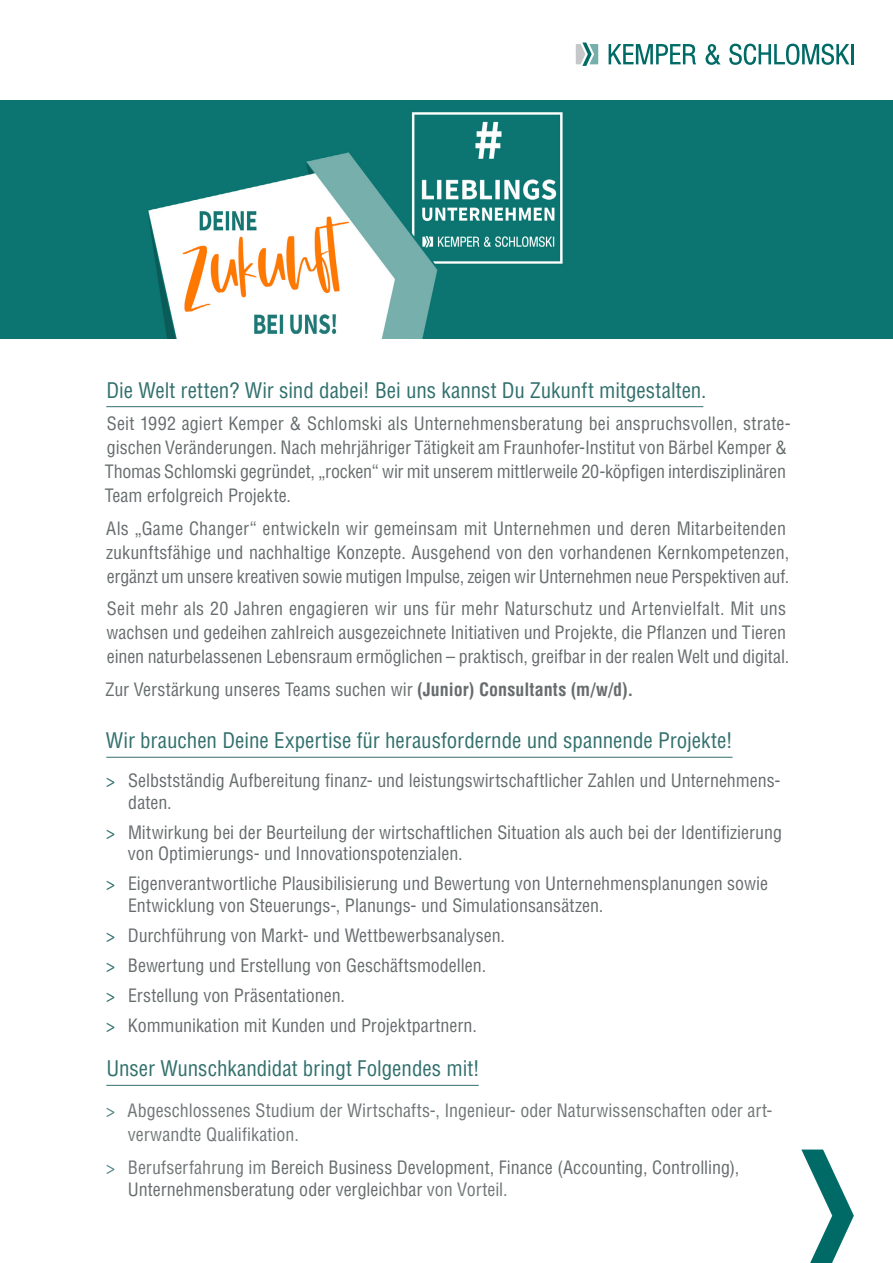
<style>
.page{position:relative;width:893px;height:1263px;background:#fff}
.page>*{position:absolute;margin:0;border:0;box-sizing:border-box;transform-origin:0 0}
.t1{font:condensed 21px "Helvetica LT Std";color:#32706d}
.t2{font:condensed 18px/24px "Helvetica LT Std";color:#676d6e}
.t3{font:condensed 18px/24px "Helvetica LT Std";color:#717778}
.s1{font-weight:700}
.s2{color:#32706d}
.s3{color:#518583}
.s4{color:#717778}
</style>
<div class="page">
<div style="left:96px;top:100px;width:797px;height:238px;background:#0c7571"></div>
<svg style="left:609px;top:44px;width:87px;height:20px"></svg>
<svg style="left:706px;top:44px;width:15px;height:21px"></svg>
<svg style="left:729px;top:44px;width:120px;height:21px"></svg>
<hr style="left:851px;top:44px;width:3px;height:20px;background:#006b66">
<svg style="left:576px;top:43px;width:22px;height:23px"></svg>
<img style="left:0;top:101px;width:743px;height:237px">
<svg style="left:801px;top:1149px;width:53px;height:114px"></svg>
<hr style="left:106px;top:406px;width:597px;height:1px;background:#32706d">
<hr style="left:106px;top:757px;width:626px;height:1px;background:#32706d">
<hr style="left:106px;top:1085px;width:373px;height:1px;background:#32706d">
<p class="t1" style="left:106px;top:377px;width:602px">Die Welt retten? Wir sind dabei! Bei uns kannst Du Zukunft mitgestalten.</p>
<p class="t2" style="left:105px;top:412px;width:687px">Seit 1992 agiert Kemper &amp; Schlomski als Unternehmensberatung bei anspruchsvollen, strate&shy;gischen Veränderungen. Nach mehrjähriger Tätigkeit am Fraunhofer-Institut von Bärbel Kemper &amp; Thomas Schlomski gegründet, „rocken“ wir mit unserem mittlerweile 20-köpfigen interdisziplinären Team erfolgreich Projekte.</p>
<p class="t2" style="left:106px;top:516px;width:684px">Als „Game Changer“ entwickeln wir gemeinsam mit Unternehmen und deren Mitarbeitenden zukunftsfähige und nachhaltige Konzepte. Ausgehend von den vorhandenen Kernkompetenzen, ergänzt um unsere kreativen sowie mutigen Impulse, zeigen wir Unternehmen neue Perspektiven auf.</p>
<p class="t2" style="left:107px;top:597px;width:684px">Seit mehr als 20 Jahren engagieren wir uns für mehr Naturschutz und Artenvielfalt. Mit uns wachsen und gedeihen zahlreich ausgezeichnete Initiativen und Projekte, die Pflanzen und Tieren einen naturbelassenen Lebensraum ermöglichen – praktisch, greifbar in der realen Welt und digital.</p>
<p class="t2" style="left:105px;top:677px;width:530px">Zur Verstärkung unseres Teams suchen wir <span class="s1">(Junior) Consultants (m/w/d).</span></p>
<p class="t1" style="left:106px;top:727px;width:628px">Wir brauchen Deine Expertise für herausfordernde und spannende Projekte!</p>
<p class="t2" style="left:128px;top:769px;width:654px;line-height:21.6px;text-indent:-22px"><span class="s2">&gt;</span> Selbstständig Aufbereitung finanz- und leistungswirtschaftlicher Zahlen und Unternehmens&shy;daten.</p>
<p class="t2" style="left:128px;top:821px;width:656px;line-height:21.6px;text-indent:-22px"><span class="s2">&gt;</span> Mitwirkung bei der Beurteilung der wirtschaftlichen Situation als auch bei der Identifizierung von Optimierungs- und Innovationspotenzialen.</p>
<p class="t2" style="left:128px;top:873px;width:642px;line-height:21.6px;text-indent:-22px"><span class="s2">&gt;</span> Eigenverantwortliche Plausibilisierung und Bewertung von Unternehmensplanungen sowie<br>Entwicklung von Steuerungs-, Planungs- und Simulationsansätzen.</p>
<p class="t2" style="left:106px;top:920px;width:401px;line-height:30.2px"><span class="s2">&gt;</span> Durchführung von Markt- und Wettbewerbsanalysen. <span class="s2">&gt;</span> Bewertung und Erstellung von Geschäftsmodellen.<br><span class="s2">&gt;</span> Erstellung von Präsentationen.<br><span class="s2">&gt;</span> Kommunikation mit Kunden und Projektpartnern.</p>
<p class="t1" style="left:106px;top:1056px;width:375px">Unser Wunschkandidat bringt Folgendes mit!</p>
<p class="t3" style="left:128px;top:1099px;width:646px;text-indent:-22px"><span class="s3">&gt;</span> Abgeschlossenes Studium der Wirtschafts-, Ingenieur- oder Naturwissenschaften oder art&shy;verwandte Qualifikation.</p>
<p class="t2" style="left:128px;top:1156px;width:613px;line-height:21.6px;text-indent:-22px"><span class="s3">&gt;</span> <span class="s4">Berufserfahrung im</span> Bereich Business Development, Finance (Accounting, Controlling),<br>Unternehmensberatung oder vergleichbar <span class="s4">von Vorteil.</span></p>
</div>
